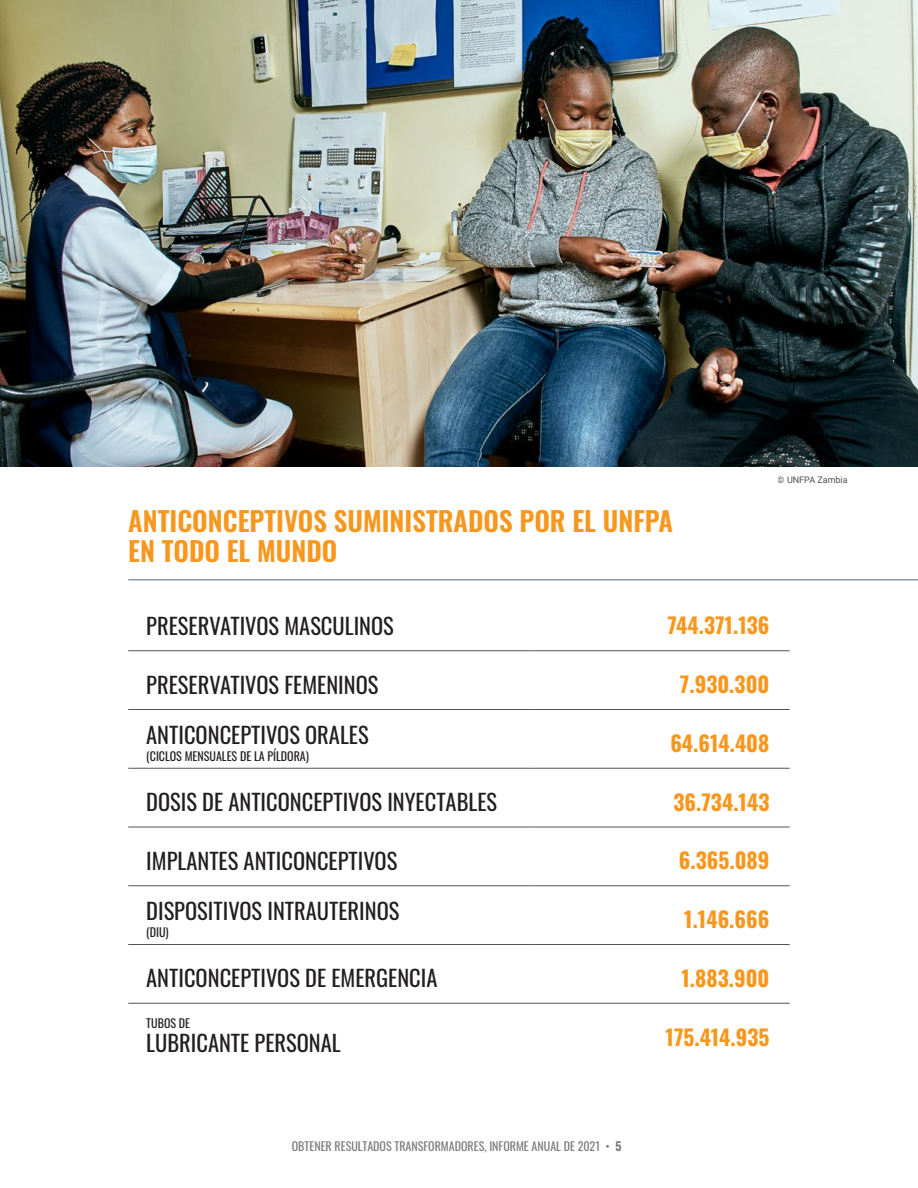
<style>
.page{position:relative;width:918px;height:1188px;background:#fff}
.page>*{position:absolute;margin:0;border:0;box-sizing:border-box;transform-origin:0 0}
.Heading_6{font:600 27px/30px "Oswald";color:#f8971d}
.t1{font:22.5px "Oswald";color:#231f20}
.t2{font:700 21.6px "Oswald";color:#f8971d}
.t3{font:12px "Oswald";color:#7d7a7a}
.t4{font:12px "Oswald";color:#231f20}
.t5{font:9px "Roboto";color:#231f20}
.s1{font-weight:700}
</style>
<div class="page">
<img style="left:0;top:0;width:918px;height:467px">
<hr style="left:128px;top:580px;width:790px;height:1px;background:#556b7b">
<hr style="left:128px;top:650px;width:405px;height:1px;background:#545454">
<hr style="left:533px;top:650px;width:257px;height:1px;background:#545454">
<hr style="left:128px;top:709px;width:405px;height:1px;background:#545454">
<hr style="left:533px;top:709px;width:257px;height:1px;background:#545454">
<hr style="left:128px;top:768px;width:405px;height:1px;background:#545454">
<hr style="left:533px;top:768px;width:257px;height:1px;background:#545454">
<hr style="left:128px;top:827px;width:405px;height:1px;background:#545454">
<hr style="left:533px;top:827px;width:257px;height:1px;background:#545454">
<hr style="left:128px;top:885px;width:405px;height:1px;background:#545454">
<hr style="left:533px;top:885px;width:257px;height:1px;background:#545454">
<hr style="left:128px;top:944px;width:405px;height:1px;background:#545454">
<hr style="left:533px;top:944px;width:257px;height:1px;background:#545454">
<hr style="left:128px;top:1003px;width:405px;height:1px;background:#545454">
<hr style="left:533px;top:1003px;width:257px;height:1px;background:#545454">
<p class="Heading_6" style="left:128px;top:507px;width:546px">ANTICONCEPTIVOS SUMINISTRADOS POR EL UNFPA<br>EN TODO EL MUNDO</p>
<p class="t5" style="left:778px;top:473px;width:71px">© UNFPA Zambia</p>
<p class="t1" style="left:146px;top:606px;width:249px">PRESERVATIVOS MASCULINOS</p>
<p class="t2" style="left:667px;top:614px;width:104px">744.371.136</p>
<p class="t1" style="left:146px;top:664px;width:234px">PRESERVATIVOS FEMENINOS</p>
<p class="t2" style="left:680px;top:673px;width:91px">7.930.300</p>
<p class="t1" style="left:146px;top:715px;width:224px">ANTICONCEPTIVOS ORALES</p>
<p class="t4" style="left:146px;top:745px;width:164px">(CICLOS MENSUALES DE LA PÍLDORA)</p>
<p class="t2" style="left:670px;top:732px;width:101px">64.614.408</p>
<p class="t1" style="left:146px;top:782px;width:352px">DOSIS DE ANTICONCEPTIVOS INYECTABLES</p>
<p class="t2" style="left:673px;top:790px;width:97px">36.734.143</p>
<p class="t1" style="left:146px;top:841px;width:253px">IMPLANTES ANTICONCEPTIVOS</p>
<p class="t2" style="left:679px;top:849px;width:92px">6.365.089</p>
<p class="t1" style="left:146px;top:891px;width:255px">DISPOSITIVOS INTRAUTERINOS</p>
<p class="t4" style="left:146px;top:921px;width:24px">(DIU)</p>
<p class="t2" style="left:684px;top:908px;width:87px">1.146.666</p>
<p class="t1" style="left:146px;top:958px;width:293px">ANTICONCEPTIVOS DE EMERGENCIA</p>
<p class="t2" style="left:682px;top:967px;width:89px">1.883.900</p>
<p class="t4" style="left:146px;top:1012px;width:45px">TUBOS DE</p>
<p class="t1" style="left:146px;top:1023px;width:196px">LUBRICANTE PERSONAL</p>
<p class="t2" style="left:666px;top:1026px;width:105px">175.414.935</p>
<p class="t3" style="left:292px;top:1135px;width:331px">OBTENER RESULTADOS TRANSFORMADORES, INFORME ANUAL DE 2021 • <span class="s1">5</span></p>
</div>
